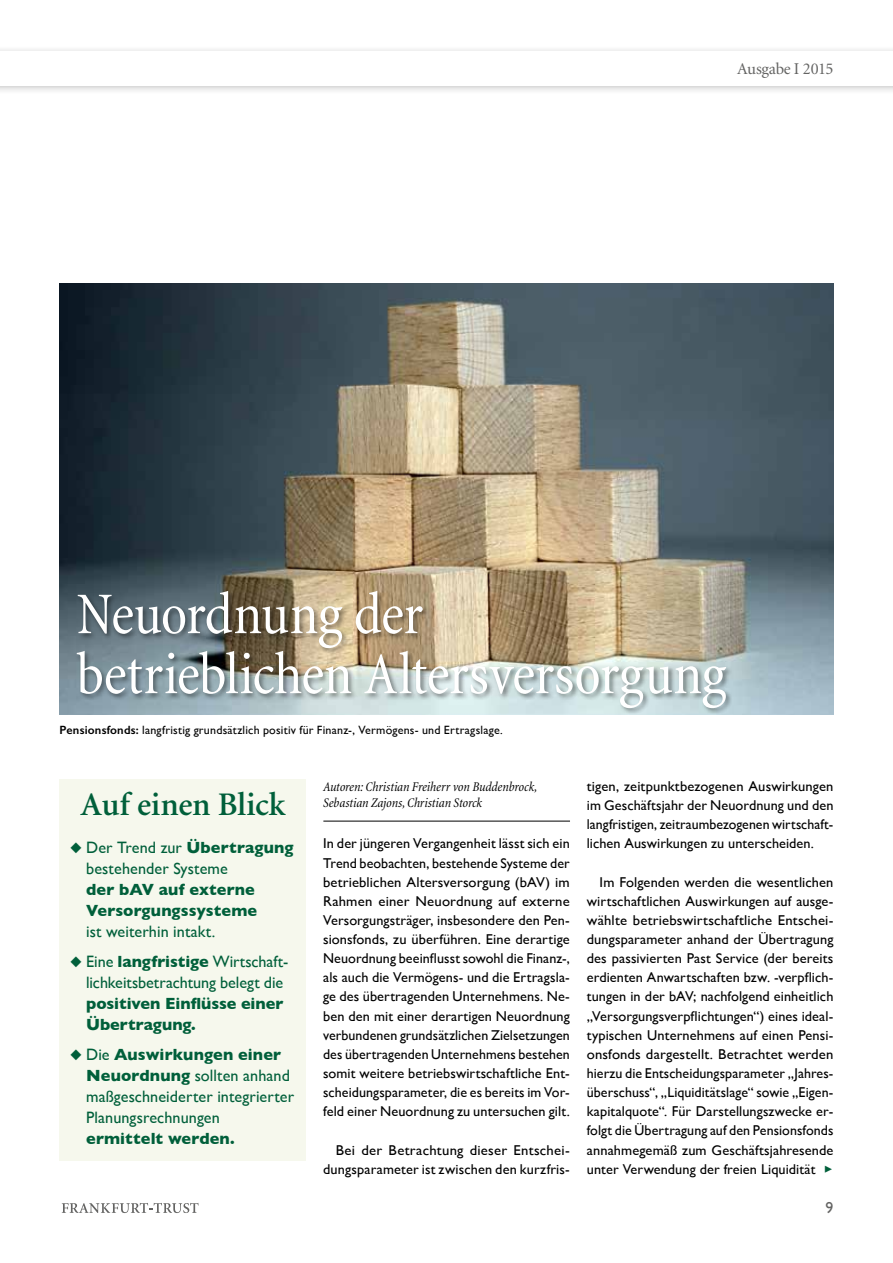
<style>
.page{position:relative;width:893px;height:1263px;background:#fff}
.page>*{position:absolute;margin:0;border:0;box-sizing:border-box;transform-origin:0 0}
.t1{font:condensed 60px/60px "Minion";letter-spacing:-.01em;color:#fff}
.t2{font:600 33px "Minion";color:#005f3a}
.t3{font:16.5px/21px "Gill Sans";letter-spacing:.005em;color:#005f3a}
.t4{font:700 16.5px/21px "Gill Sans";color:#005f3a}
.t5{font:16.5px "Minion";letter-spacing:-.02em;color:#636362}
.t6{font:15.75px "Gill Sans";color:#636362}
.t7{font:14.25px/19.2px "Gill Sans";letter-spacing:.01em;color:#000;text-align:justify}
.t8{font:italic condensed 13.5px/16.2px "Minion";letter-spacing:-.005em;color:#000}
.t9{font:12px "Gill Sans";letter-spacing:.02em;color:#000}
.s1{font-weight:600}
.s2{font-weight:700}
</style>
<div class="page">
<svg style="left:62px;top:1203px;width:137px;height:10px"></svg>
<div style="left:0;top:45px;width:893px;height:51px;background:#000;opacity:.25"></div>
<div style="left:0;top:51px;width:893px;height:34px;background:#fff"></div>
<img style="left:60px;top:283px;width:773px;height:431px">
<hr style="left:323px;top:821px;width:247px;height:1px;background:#000">
<div style="left:60px;top:779px;width:246px;height:382px;background:#f6f8ed"></div>
<div style="left:75px;top:589px;width:658px;height:126px;background:#000;opacity:.45"></div>
<p class="t5" style="left:737px;top:61px;width:98px">Ausgabe I 2015</p>
<h1 class="t1" style="left:77px;top:586px;width:651px">Neuordnung der<br>betrieblichen Altersversorgung</h1>
<p class="t9" style="left:60px;top:722px;width:445px"><span class="s1">Pensionsfonds:</span> langfristig grundsätzlich positiv für Finanz-, Vermögens- und Ertragslage.</p>
<h2 class="t2" style="left:81px;top:787px;width:206px">Auf einen Blick</h2>
<p class="t3" style="left:86px;top:836px;width:209px;text-indent:-16px">◆ Der Trend zur <span class="s2">Übertragung </span>bestehender Systeme</p>
<p class="t4" style="left:86px;top:878px;width:172px">der bAV auf externe<br>Versorgungssysteme</p>
<p class="t3" style="left:86px;top:920px;width:131px">ist weiterhin intakt.</p>
<p class="t3" style="left:86px;top:951px;width:204px;text-indent:-16px">◆ Eine <span class="s2">langfristige</span> Wirtschaft&shy;lichkeitsbetrachtung belegt die</p>
<p class="t4" style="left:86px;top:993px;width:199px">positiven Einflüsse einer<br>Übertragung.</p>
<p class="t3" style="left:86px;top:1044px;width:210px;text-indent:-16px">◆ Die <span class="s2">Auswirkungen einer<br>Neuordnung</span> sollten anhand maßgeschneiderter integrierter<br>Planungsrechnungen</p>
<p class="t4" style="left:86px;top:1128px;width:150px">ermittelt werden.</p>
<p class="t8" style="left:323px;top:779px;width:216px">Autoren: Christian Freiherr von Buddenbrock,<br>Sebastian Zajons, Christian Storck</p>
<p class="t7" style="left:587px;top:776px;width:248px">tigen, zeitpunktbezogenen Auswirkungen im Geschäftsjahr der Neuordnung und den langfristigen, zeitraumbezogenen wirtschaft&shy;lichen Auswirkungen zu unterscheiden.</p>
<p class="t7" style="left:587px;top:872px;width:248px;text-indent:13px">Im Folgenden werden die wesentlichen wirtschaftlichen Auswirkungen auf ausge&shy;wählte betriebswirtschaftliche Entschei&shy;dungsparameter anhand der Übertragung des passivierten Past Service (der bereits erdienten Anwartschaften bzw. -verpflich&shy;tungen in der bAV; nachfolgend einheitlich „Versorgungsverpflichtungen“) eines ideal&shy;typischen Unternehmens auf einen Pensi&shy;onsfonds dargestellt. Betrachtet werden hierzu die Entscheidungsparameter „Jahres&shy;überschuss“, „Liquiditätslage“ sowie „Eigen&shy;kapitalquote“. Für Darstellungszwecke er&shy;folgt die Übertragung auf den Pensionsfonds annahmegemäß zum Geschäftsjahresende unter Verwendung der freien Liquidität</p>
<p class="t7" style="left:323px;top:834px;width:248px">In der jüngeren Vergangenheit lässt sich ein Trend beobachten, bestehende Systeme der betrieblichen Altersversorgung (bAV) im Rahmen einer Neuordnung auf externe Versorgungsträger, insbesondere den Pen&shy;sionsfonds, zu überführen. Eine derartige Neuordnung beeinflusst sowohl die Finanz-, als auch die Vermögens- und die Ertragsla&shy;ge des übertragenden Unternehmens. Ne&shy;ben den mit einer derartigen Neuordnung verbundenen grundsätzlichen Zielsetzungen des übertragenden Unternehmens bestehen somit weitere betriebswirtschaftliche Ent&shy;scheidungsparameter, die es bereits im Vor&shy;feld einer Neuordnung zu untersuchen gilt.</p>
<p class="t7" style="left:323px;top:1140px;width:248px;text-align:right">Bei der Betrachtung dieser Entschei&shy;dungsparameter ist zwischen den kurzfris-</p>
<p class="t6" style="left:826px;top:1198px;width:9px">9</p>
</div>
